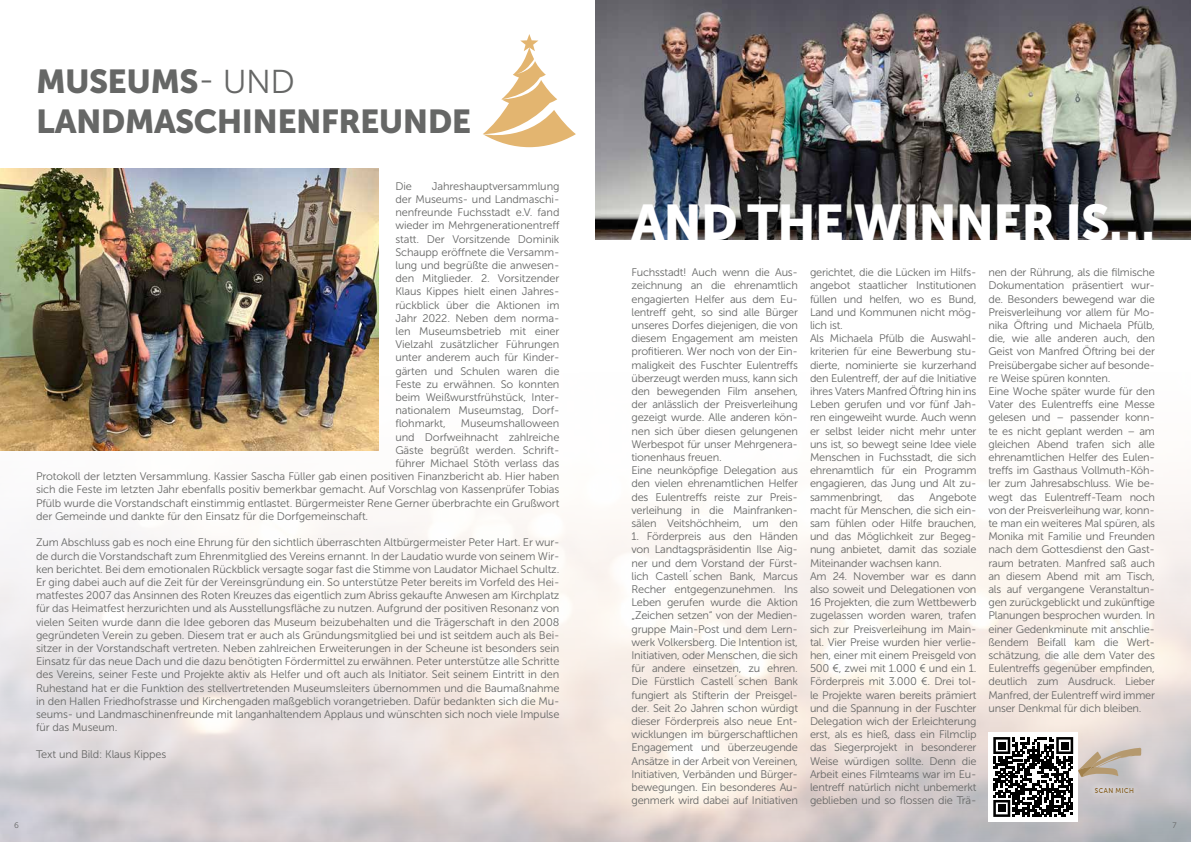
<style>
.page{position:relative;width:1191px;height:842px;background:#fff}
.page>*{position:absolute;margin:0;border:0;box-sizing:border-box;transform-origin:0 0}
.t1{font:49.8px "Museo Sans 900";letter-spacing:-.02em;color:#fff}
.t2{font:33px/39.6px "Museo Sans 900";letter-spacing:-.02em;color:#666766}
.t3{font:11px/13.2px "Museo Sans 300";letter-spacing:-.02em;color:#666766}
.t4{font:8px "Museo Sans 300";color:#666766}
.t5{font:7px "Museo Sans 900";color:#9b773e}
.s1{font-family:"Museo Sans 300"}
</style>
<div class="page">
<svg style="left:483px;top:34px;width:93px;height:113px"></svg>
<img style="left:0;top:168px;width:378px;height:283px">
<img style="left:595px;top:0;width:596px;height:240px">
<svg style="left:993px;top:737px;width:148px;height:80px"></svg>
<div style="left:1088px;top:781px;width:52px;height:18px;background:#c9c5c7"></div>
<div style="left:1089px;top:786px;width:50px;height:9px;background:#cecacc"></div>
<h2 class="t2" style="left:36px;top:62px;width:436px">MUSEUMS<span class="s1">- UND<br></span>LANDMASCHINENFREUNDE</h2>
<p class="t3" style="left:395px;top:180px;width:166px;text-align:justify;text-indent:36px">Jahreshauptversammlung der Museums- und Landmaschi&shy;nenfreunde Fuchsstadt e.V. fand wieder im Mehrgenerationentreff statt. Der Vorsitzende Dominik Schaupp eröffnete die Versamm&shy;lung und begrüßte die anwesen&shy;den Mitglieder. 2. Vorsitzender Klaus Kippes hielt einen Jahres&shy;rückblick über die Aktionen im Jahr 2022. Neben dem norma&shy;len Museumsbetrieb mit einer Vielzahl zusätzlicher Führungen unter anderem auch für Kinder&shy;gärten und Schulen waren die Feste zu erwähnen. So konnten beim Weißwurstfrühstück, Inter&shy;nationalem Museumstag, Dorf&shy;flohmarkt,</p>
<p class="t3" style="left:395px;top:180px;width:18px">Die</p>
<p class="t3" style="left:461px;top:417px;width:100px">Museumshalloween</p>
<p class="t3" style="left:395px;top:430px;width:166px">und Dorfweihnacht zahlreiche</p>
<p class="t3" style="left:395px;top:444px;width:165px">Gäste begrüßt werden. Schrift-</p>
<p class="t3" style="left:395px;top:457px;width:165px">führer Michael Stöth verlass das</p>
<p class="t3" style="left:36px;top:470px;width:525px">Protokoll der letzten Versammlung. Kassier Sascha Füller gab einen positiven Finanzbericht ab. Hier haben</p>
<p class="t3" style="left:36px;top:483px;width:525px">sich die Feste im letzten Jahr ebenfalls positiv bemerkbar gemacht. Auf Vorschlag von Kassenprüfer Tobias</p>
<p class="t3" style="left:36px;top:496px;width:525px">Pfülb wurde die Vorstandschaft einstimmig entlastet. Bürgermeister Rene Gerner überbrachte ein Grußwort</p>
<p class="t3" style="left:36px;top:510px;width:334px">der Gemeinde und dankte für den Einsatz für die Dorfgemeinschaft.</p>
<p class="t3" style="left:36px;top:536px;width:525px;text-align:justify">Zum Abschluss gab es noch eine Ehrung für den sichtlich überraschten Altbürgermeister Peter Hart. Er wur&shy;de durch die Vorstandschaft zum Ehrenmitglied des Vereins ernannt. In der Laudatio wurde von seinem Wir&shy;ken berichtet. Bei dem emotionalen Rückblick versagte sogar fast die Stimme von Laudator Michael Schultz.<br>Er ging dabei auch auf die Zeit für der Vereinsgründung ein. So unterstütze Peter bereits im Vorfeld des Hei&shy;matfestes 2007 das Ansinnen des Roten Kreuzes das eigentlich zum Abriss gekaufte Anwesen am Kirchplatz für das Heimatfest herzurichten und als Ausstellungsfläche zu nutzen. Aufgrund der positiven Resonanz von vielen Seiten wurde dann die Idee geboren das Museum beizubehalten und die Trägerschaft in den 2008 gegründeten Verein zu geben. Diesem trat er auch als Gründungsmitglied bei und ist seitdem auch als Bei&shy;sitzer in der Vorstandschaft vertreten. Neben zahlreichen Erweiterungen in der Scheune ist besonders sein Einsatz für das neue Dach und die dazu benötigten Fördermittel zu erwähnen. Peter unterstütze alle Schritte des Vereins, seiner Feste und Projekte aktiv als Helfer und oft auch als Initiator. Seit seinem Eintritt in den Ruhestand hat er die Funktion des stellvertretenden Museumsleiters übernommen und die Baumaßnahme in den Hallen Friedhofstrasse und Kirchengaden maßgeblich vorangetrieben. Dafür bedankten sich die Mu&shy;seums- und Landmaschinenfreunde mit langanhaltendem Applaus und wünschten sich noch viele Impulse für das Museum.</p>
<p class="t3" style="left:36px;top:747px;width:132px">Text und Bild: Klaus Kippes</p>
<p class="t4" style="left:14px;top:821px;width:6px">6</p>
<h1 class="t1" style="left:631px;top:194px;width:525px">AND THE WINNER IS…</h1>
<p class="t3" style="left:631px;top:266px;width:168px">Fuchsstadt! Auch wenn die Aus&shy;zeichnung an die ehrenamtlich engagierten Helfer aus dem Eu&shy;lentreff geht, so sind alle Bürger unseres Dorfes diejenigen, die von diesem Engagement am meisten profitieren. Wer noch von der Ein&shy;maligkeit des Fuschter Eulentreffs überzeugt werden muss, kann sich den bewegenden Film ansehen, der anlässlich der Preisverleihung gezeigt wurde. Alle anderen kön&shy;nen sich über diesen gelungenen<br>Werbespot für unser Mehrgenera&shy;tionenhaus freuen.<br>Eine neunköpfige Delegation aus den vielen ehrenamtlichen Helfer des Eulentreffs reiste zur Preis&shy;verleihung in die Mainfranken&shy;sälen Veitshöchheim, um den</p>
<p class="t3" style="left:631px;top:530px;width:168px;text-align:justify">1. Förderpreis aus den Händen von Landtagspräsidentin Ilse Aig&shy;ner und dem Vorstand der Fürst&shy;lich Castell´schen Bank, Marcus Recher entgegenzunehmen. Ins Leben gerufen wurde die Aktion „Zeichen setzen“ von der Medien&shy;gruppe Main-Post und dem Lern&shy;werk Volkersberg. Die Intention ist, Initiativen, oder Menschen, die sich für andere einsetzen, zu ehren.<br>Die Fürstlich Castell´schen Bank fungiert als Stifterin der Preisgel&shy;der. Seit 2o Jahren schon würdigt dieser Förderpreis also neue Ent&shy;wicklungen im bürgerschaftlichen Engagement und überzeugende Ansätze in der Arbeit von Vereinen, Initiativen, Verbänden und Bürger&shy;bewegungen. Ein besonderes Au&shy;genmerk wird dabei auf Initiativen</p>
<p class="t3" style="left:810px;top:266px;width:168px">gerichtet, die die Lücken im Hilfs&shy;angebot staatlicher Institutionen füllen und helfen, wo es Bund,<br>Land und Kommunen nicht mög&shy;lich ist.<br>Als Michaela Pfülb die Auswahl&shy;kriterien für eine Bewerbung stu&shy;dierte, nominierte sie kurzerhand den Eulentreff, der auf die Initiative ihres Vaters Manfred Öftring hin ins<br>Leben gerufen und vor fünf Jah&shy;ren eingeweiht wurde. Auch wenn er selbst leider nicht mehr unter uns ist, so bewegt seine Idee viele<br>Menschen in Fuchsstadt, die sich ehrenamtlich für ein Programm engagieren, das Jung und Alt zu&shy;sammenbringt,</p>
<p class="t3" style="left:988px;top:266px;width:168px">nen der Rührung, als die filmische<br>Dokumentation präsentiert wur&shy;de. Besonders bewegend war die<br>Preisverleihung vor allem für Mo&shy;nika Öftring und Michaela Pfülb, die, wie alle anderen auch, den<br>Geist von Manfred Öftring bei der<br>Preisübergabe sicher auf besonde&shy;re Weise spüren konnten.<br>Eine Woche später wurde für den<br>Vater des Eulentreffs eine Messe gelesen und – passender konn&shy;te es nicht geplant werden – am gleichen Abend trafen sich alle ehrenamtlichen Helfer des Eulen&shy;treffs im Gasthaus Vollmuth-Köh&shy;ler zum Jahresabschluss. Wie be&shy;wegt das Eulentreff-Team noch von der Preisverleihung war, konn&shy;te man ein weiteres Mal spüren, als<br>Monika mit Familie und Freunden nach dem Gottesdienst den Gast&shy;raum betraten. Manfred saß auch an diesem Abend mit am Tisch, als auf vergangene Veranstaltun&shy;gen zurückgeblickt und zukünftige<br>Planungen besprochen wurden. In einer Gedenkminute mit anschlie&shy;ßendem Beifall kam die Wert&shy;schätzung, die alle dem Vater des<br>Eulentreffs gegenüber empfinden, deutlich zum Ausdruck. Lieber<br>Manfred, der Eulentreff wird immer unser Denkmal für dich bleiben.</p>
<p class="t3" style="left:810px;top:490px;width:168px;text-indent:119px">Angebote macht für Menschen, die sich ein&shy;sam fühlen oder Hilfe brauchen, und das Möglichkeit zur Begeg&shy;nung anbietet, damit das soziale<br>Miteinander wachsen kann.<br>Am 24. November war es dann also soweit und Delegationen von<br>16 Projekten, die zum Wettbewerb zugelassen worden waren, trafen sich zur Preisverleihung im Main&shy;tal. Vier Preise wurden hier verlie&shy;hen, einer mit einem Preisgeld von<br>500 €, zwei mit 1.000 € und ein 1.<br>Förderpreis mit 3.000 €. Drei tol&shy;le Projekte waren bereits prämiert und die Spannung in der Fuschter<br>Delegation wich der Erleichterung erst, als es hieß, dass ein Filmclip das Siegerprojekt in besonderer<br>Weise würdigen sollte. Denn die<br>Arbeit eines Filmteams war im Eu&shy;lentreff natürlich nicht unbemerkt geblieben und so flossen die Trä-</p>
<p class="t3" style="left:897px;top:490px;width:18px">das</p>
<p class="t5" style="left:1094px;top:786px;width:41px">SCAN MICH</p>
<p class="t4" style="left:1172px;top:821px;width:6px">7</p>
</div>
